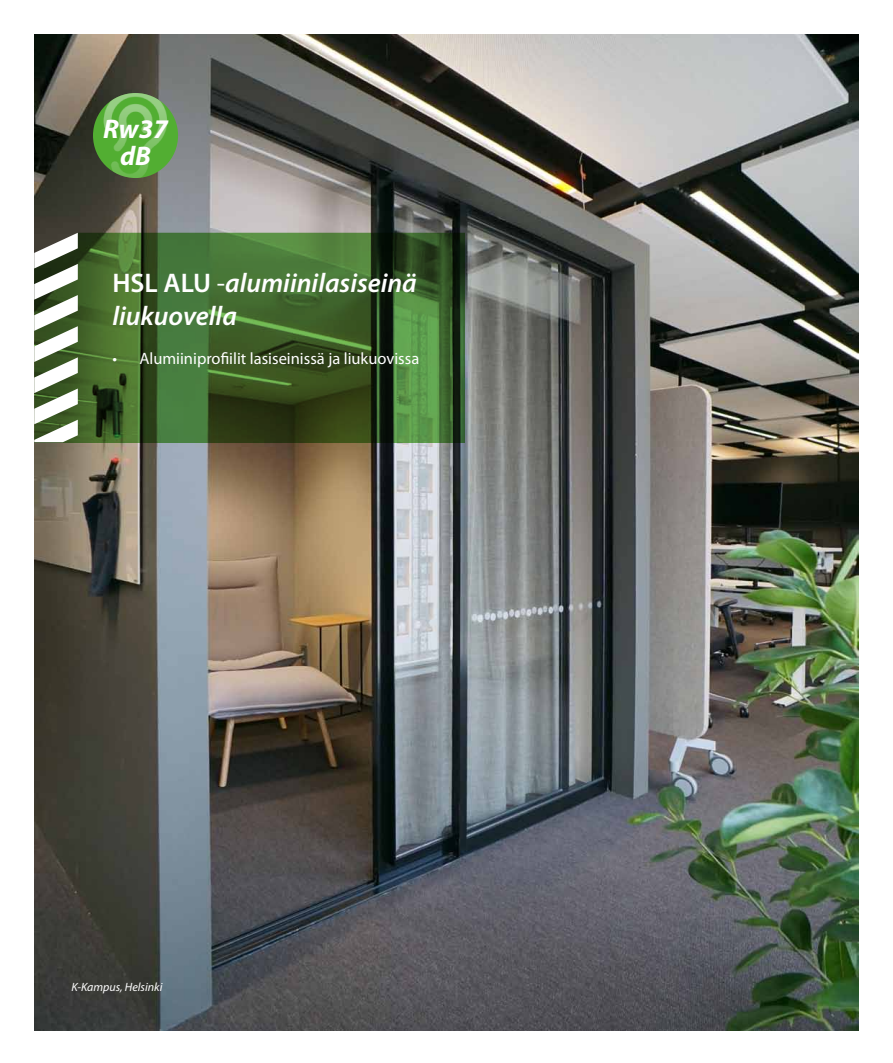
<style>
.page{position:relative;width:893px;height:1063px;background:#fff}
.page>*{position:absolute;margin:0;border:0;box-sizing:border-box;transform-origin:0 0}
.t1{font:italic 600 27px/32.4px "Myriad Pro";color:#fff}
.t2{font:italic 700 27px/27px "Myriad Pro";color:#fff;text-align:center}
.t3{font:16.5px "Myriad Pro";color:#fff}
.t4{font:italic 12px "Myriad Pro";color:#fff}
.s1{font-style:normal}
.s2{font-weight:400;font-style:normal}
</style>
<div class="page">
<img style="left:34px;top:34px;width:825px;height:996px">
<img style="left:93px;top:93px;width:85px;height:85px;border-radius:43px">
<svg style="left:78px;top:233px;width:387px;height:209px;background:#3e612b"></svg>
<svg style="left:34px;top:233px;width:44px;height:209px"></svg>
<h1 class="t2" style="left:103px;top:114px;width:66px">Rw37 dB</h1>
<h1 class="t1" style="left:112px;top:266px;width:306px"><span class="s1">HSL ALU</span> <span class="s2">-</span>alumiinilasiseinä liukuovella</h1>
<p class="t3" style="left:112px;top:349px;width:308px">• Alumiiniprofiilit lasiseinissä ja liukuovissa</p>
<p class="t4" style="left:71px;top:979px;width:93px">K-Kampus, Helsinki</p>
</div>
